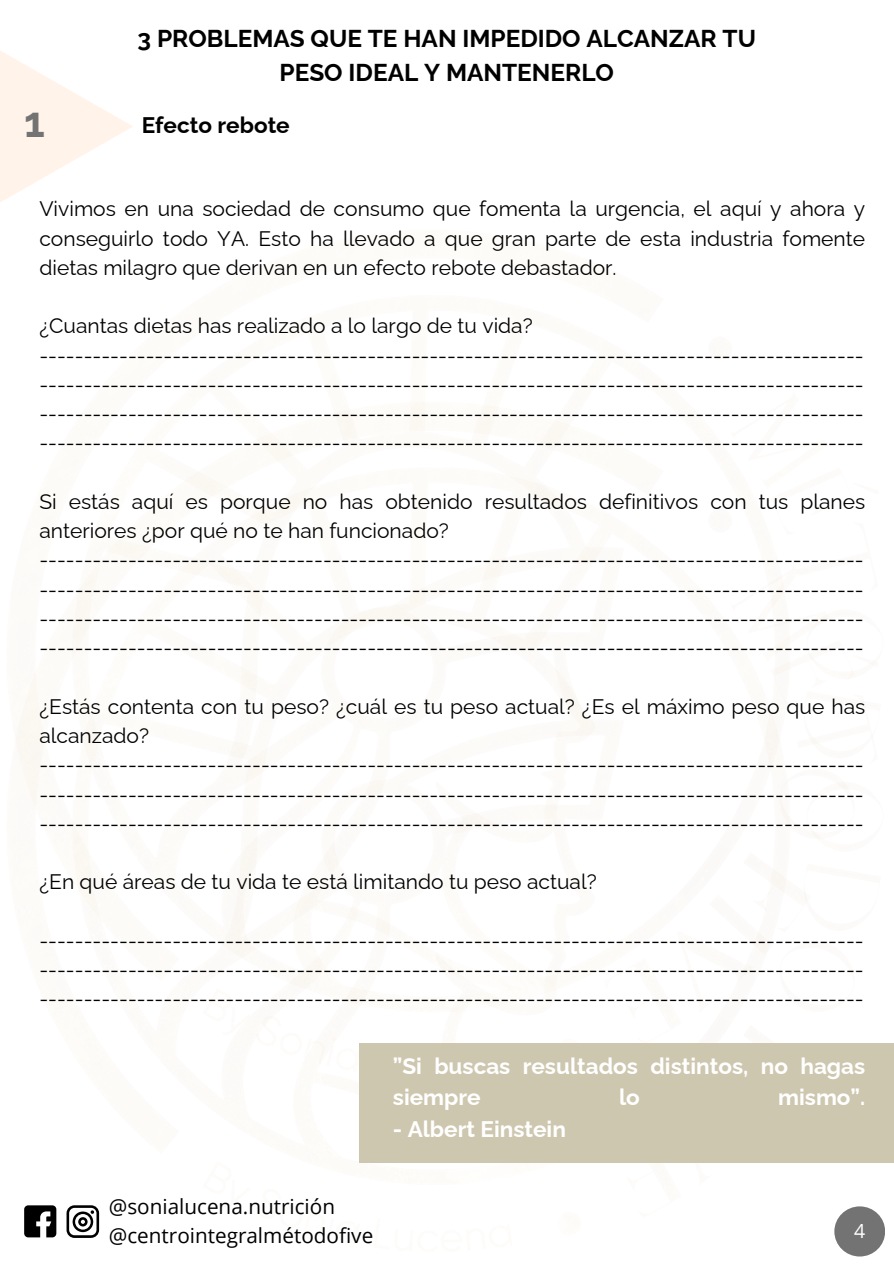
<style>
.page{position:relative;width:894px;height:1264px;background:#fff}
.page>*{position:absolute;margin:0;border:0;box-sizing:border-box;transform-origin:0 0}
.t1{font:700 42px "Raleway";color:#737373}
.t2{font:700 24.45px/33.8px "Raleway";color:#000;text-align:center}
.t3{font:700 22.5px/31.5px "Raleway";color:#fff}
.t4{font:700 22.5px "Raleway";color:#000}
.t5{font:21px/29.2px "Raleway";color:#000;text-align:justify}
.t6{font:20.7px "Open Sans";color:#000}
.t7{font:19.5px "Open Sans";color:#fff}
</style>
<div class="page">
<div style="left:359px;top:1043px;width:534px;height:119px;background:#cec7b0"></div>
<svg style="left:0;top:51px;width:133px;height:152px"></svg>
<div style="left:834px;top:1206px;width:50px;height:50px;background:#737373;border-radius:50%"></div>
<svg style="left:24px;top:1205px;width:32px;height:32px"></svg>
<svg style="left:66px;top:1205px;width:33px;height:32px"></svg>
<p class="t2" style="left:137px;top:21px;width:619px">3 PROBLEMAS QUE TE HAN IMPEDIDO ALCANZAR TU<br>PESO IDEAL Y MANTENERLO</p>
<p class="t1" style="left:24px;top:97px;width:22px">1</p>
<p class="t4" style="left:142px;top:112px;width:149px">Efecto rebote</p>
<h1 class="t5" style="left:39px;top:194px;width:827px">Vivimos en una sociedad de consumo que fomenta la urgencia, el aquí y ahora y conseguirlo todo YA. Esto ha llevado a que gran parte de esta industria fomente dietas milagro que derivan en un efecto rebote debastador.</h1>
<p class="t5" style="left:39px;top:311px;width:494px">¿Cuantas dietas has realizado a lo largo de tu vida?</p>
<h2 class="t5" style="left:39px;top:340px;width:825px">--------------------------------------------------------------------------------------------- --------------------------------------------------------------------------------------------- --------------------------------------------------------------------------------------------- ---------------------------------------------------------------------------------------------</h2>
<p class="t5" style="left:39px;top:487px;width:827px">Si estás aquí es porque no has obtenido resultados definitivos con tus planes anteriores ¿por qué no te han funcionado?</p>
<p class="t5" style="left:39px;top:545px;width:825px">--------------------------------------------------------------------------------------------- --------------------------------------------------------------------------------------------- --------------------------------------------------------------------------------------------- ---------------------------------------------------------------------------------------------</p>
<p class="t5" style="left:39px;top:691px;width:827px">¿Estás contenta con tu peso? ¿cuál es tu peso actual? ¿Es el máximo peso que has alcanzado?</p>
<p class="t5" style="left:39px;top:750px;width:825px">--------------------------------------------------------------------------------------------- --------------------------------------------------------------------------------------------- ---------------------------------------------------------------------------------------------</p>
<p class="t5" style="left:39px;top:867px;width:558px">¿En qué áreas de tu vida te está limitando tu peso actual?</p>
<p class="t5" style="left:39px;top:925px;width:825px">--------------------------------------------------------------------------------------------- --------------------------------------------------------------------------------------------- ---------------------------------------------------------------------------------------------</p>
<p class="t3" style="left:393px;top:1050px;width:473px">”Si buscas resultados distintos, no hagas siempre</p>
<p class="t3" style="left:619px;top:1081px;width:22px">lo</p>
<p class="t3" style="left:778px;top:1081px;width:89px">mismo”.</p>
<p class="t3" style="left:393px;top:1113px;width:174px">- Albert Einstein</p>
<p class="t6" style="left:109px;top:1192px;width:228px">@sonialucena.nutrición</p>
<p class="t6" style="left:109px;top:1220px;width:266px">@centrointegralmétodofive</p>
<p class="t7" style="left:853px;top:1216px;width:13px">4</p>
</div>
